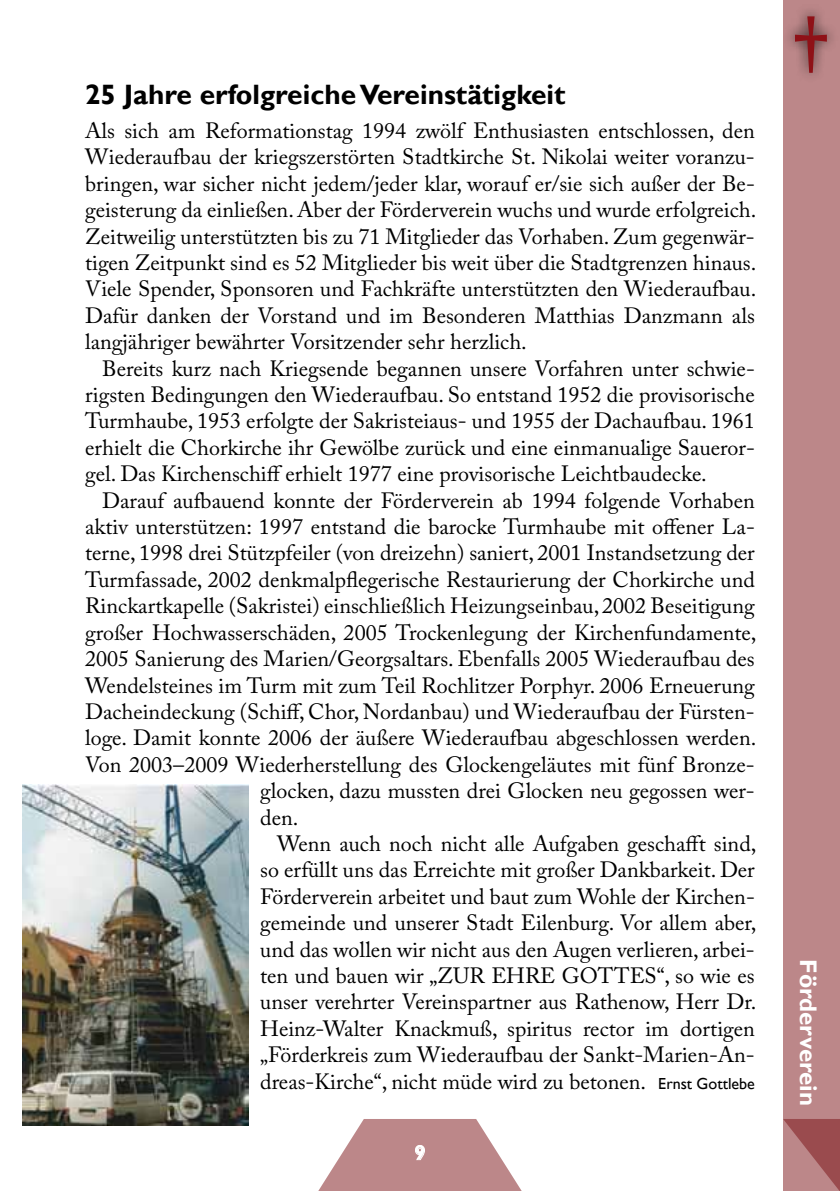
<style>
.page{position:relative;width:840px;height:1191px;background:#fff}
.page>*{position:absolute;margin:0;border:0;box-sizing:border-box;transform-origin:0 0}
.t1{font:96px "Nirmala UI";color:#8f1117}
.t2{font:700 28px "Gill Sans";color:#000}
.t3{font:700 24px "Gill Sans";color:#fff}
.t4{font:22px/26.4px "Adobe Caslon Pro";color:#000;text-align:justify}
.t5{font:700 20px "Gill Sans";color:#fff}
.s1{font-family:"Gill Sans";font-size:16px}
</style>
<div class="page">
<div style="left:782px;top:0;width:57px;height:1191px;background:#bc8789"></div>
<svg style="left:782px;top:1119px;width:57px;height:72px"></svg>
<svg style="left:318px;top:1119px;width:204px;height:72px"></svg>
<div style="left:782px;top:4px;width:56px;height:81px;background:#000;opacity:.75"></div>
<img style="left:22px;top:784px;width:227px;height:341px">
<p class="t2" style="left:85px;top:78px;width:481px">25 Jahre erfolgreiche Vereinstätigkeit</p>
<p class="t4" style="left:85px;top:117px;width:672px">Als sich am Reformationstag 1994 zwölf Enthusiasten entschlossen, den Wiederaufbau der kriegszerstörten Stadtkirche St. Nikolai weiter voranzu&shy;bringen, war sicher nicht jedem/jeder klar, worauf er/sie sich außer der Be&shy;geisterung da einließen. Aber der Förderverein wuchs und wurde erfolgreich.<br>Zeitweilig unterstützten bis zu 71 Mitglieder das Vorhaben. Zum gegenwär&shy;tigen Zeitpunkt sind es 52 Mitglieder bis weit über die Stadtgrenzen hinaus.<br>Viele Spender, Sponsoren und Fachkräfte unterstützten den Wiederaufbau.<br>Dafür danken der Vorstand und im Besonderen Matthias Danzmann als langjähriger bewährter Vorsitzender sehr herzlich.</p>
<p class="t4" style="left:85px;top:355px;width:671px;text-indent:17px">Bereits kurz nach Kriegsende begannen unsere Vorfahren unter schwie&shy;rigsten Bedingungen den Wiederaufbau. So entstand 1952 die provisorische Turmhaube, 1953 erfolgte der Sakristeiaus- und 1955 der Dachaufbau. 1961 erhielt die Chorkirche ihr Gewölbe zurück und eine einmanualige Saueror&shy;gel. Das Kirchenschiff erhielt 1977 eine provisorische Leichtbaudecke.</p>
<p class="t4" style="left:102px;top:487px;width:653px">Darauf aufbauend konnte der Förderverein ab 1994 folgende Vorhaben</p>
<p class="t4" style="left:85px;top:513px;width:671px">aktiv unterstützen: 1997 entstand die barocke Turmhaube mit offener La-</p>
<p class="t4" style="left:85px;top:539px;width:670px">terne, 1998 drei Stützpfeiler (von dreizehn) saniert, 2001 Instandsetzung der</p>
<p class="t4" style="left:85px;top:566px;width:670px">Turmfassade, 2002 denkmalpflegerische Restaurierung der Chorkirche und</p>
<p class="t4" style="left:85px;top:592px;width:670px">Rinckartkapelle (Sakristei) einschließlich Heizungseinbau, 2002 Beseitigung</p>
<p class="t4" style="left:85px;top:619px;width:672px">großer Hochwasserschäden, 2005 Trockenlegung der Kirchenfundamente,</p>
<p class="t4" style="left:85px;top:645px;width:670px">2005 Sanierung des Marien/Georgsaltars. Ebenfalls 2005 Wiederaufbau des</p>
<p class="t4" style="left:85px;top:671px;width:671px">Wendelsteines im Turm mit zum Teil Rochlitzer Porphyr. 2006 Erneuerung</p>
<p class="t4" style="left:85px;top:698px;width:670px">Dacheindeckung (Schiff, Chor, Nordanbau) und Wiederaufbau der Fürsten-</p>
<p class="t4" style="left:85px;top:724px;width:672px">loge. Damit konnte 2006 der äußere Wiederaufbau abgeschlossen werden.</p>
<p class="t4" style="left:85px;top:751px;width:670px">Von 2003–2009 Wiederherstellung des Glockengeläutes mit fünf Bronze-</p>
<p class="t4" style="left:260px;top:777px;width:496px">glocken, dazu mussten drei Glocken neu gegossen wer-</p>
<p class="t4" style="left:260px;top:803px;width:40px">den.</p>
<p class="t4" style="left:277px;top:830px;width:480px">Wenn auch noch nicht alle Aufgaben geschafft sind,</p>
<p class="t4" style="left:260px;top:856px;width:496px">so erfüllt uns das Erreichte mit großer Dankbarkeit. Der</p>
<p class="t4" style="left:260px;top:883px;width:496px">Förderverein arbeitet und baut zum Wohle der Kirchen-</p>
<p class="t4" style="left:260px;top:909px;width:497px">gemeinde und unserer Stadt Eilenburg. Vor allem aber,</p>
<p class="t4" style="left:260px;top:935px;width:496px">und das wollen wir nicht aus den Augen verlieren, arbei-</p>
<p class="t4" style="left:260px;top:962px;width:496px">ten und bauen wir „ZUR EHRE GOTTES“, so wie es</p>
<p class="t4" style="left:260px;top:988px;width:497px">unser verehrter Vereinspartner aus Rathenow, Herr Dr.</p>
<p class="t4" style="left:260px;top:1015px;width:496px">Heinz-Walter Knackmuß, spiritus rector im dortigen</p>
<p class="t4" style="left:260px;top:1041px;width:496px">„Förderkreis zum Wiederaufbau der Sankt-Marien-An-</p>
<p class="t4" style="left:260px;top:1067px;width:496px">dreas-Kirche“, nicht müde wird zu betonen. <span class="s1">Ernst Gottlebe</span></p>
<p class="t5" style="left:414px;top:1140px;width:13px">9</p>
<h1 class="t1" style="left:792px;top:-28px;width:37px">†</h1>
<p class="t3" style="left:822px;top:959px;width:148px;rotate:90deg">Förderverein</p>
</div>
